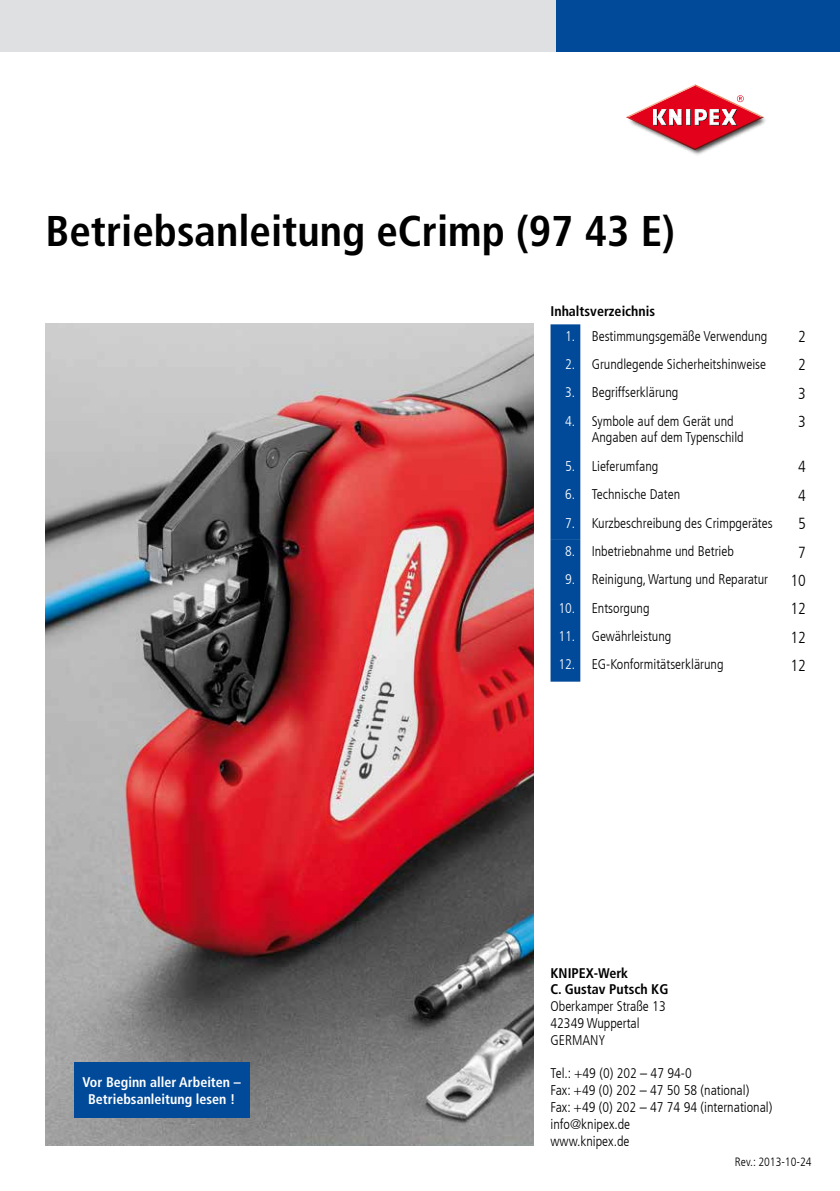
<style>
.page{position:relative;width:840px;height:1191px;background:#fff}
.page>*{position:absolute;margin:0;border:0;box-sizing:border-box;transform-origin:0 0}
.t1{font:700 condensed 43px "Frutiger LT Com";color:#000}
.t2{font:300 condensed 16px "Frutiger LT Com";color:#000}
.t3{font:300 condensed 14px/16.8px "Frutiger LT Com";color:#000}
.t4{font:700 condensed 14px/17px "Frutiger LT Com";color:#fff;text-align:center}
.t5{font:700 condensed 14px/16.8px "Frutiger LT Com";color:#000}
.t6{font:300 condensed 12px "Frutiger LT Com";color:#000}
.s1{color:#fff}
</style>
<div class="page">
<div style="left:554px;top:0;width:285px;height:52px;background:#004a99"></div>
<img style="left:687px;top:116px;width:79px;height:39px">
<svg style="left:626px;top:84px;width:137px;height:66px"></svg>
<div style="left:0;top:0;width:554px;height:52px;background:#dfe0e1"></div>
<img style="left:45px;top:324px;width:488px;height:821px">
<svg style="left:550px;top:324px;width:30px;height:357px;background:#09509c"></svg>
<div style="left:74px;top:1062px;width:175px;height:55px;background:#004a99"></div>
<h1 class="t1" style="left:45px;top:205px;width:630px">Betriebsanleitung eCrimp (97 43 E)</h1>
<p class="t4" style="left:83px;top:1073px;width:160px">Vor Beginn aller Arbeiten –<br>Betriebsanleitung lesen !</p>
<p class="t5" style="left:550px;top:303px;width:106px">Inhaltsverzeichnis</p>
<p class="t3" style="left:564px;top:327px;width:204px"><span class="s1">1.</span> Bestimmungsgemäße Verwendung</p>
<p class="t2" style="left:797px;top:327px;width:9px">2</p>
<p class="t3" style="left:564px;top:356px;width:202px"><span class="s1">2.</span> Grundlegende Sicherheitshinweise</p>
<p class="t2" style="left:797px;top:356px;width:9px">2</p>
<p class="t3" style="left:564px;top:384px;width:115px"><span class="s1">3.</span> Begriffserklärung</p>
<p class="t2" style="left:797px;top:384px;width:9px">3</p>
<p class="t3" style="left:591px;top:412px;width:153px;text-indent:-27px"><span class="s1">4.</span> Symbole auf dem Gerät und<br>Angaben auf dem Typenschild</p>
<p class="t2" style="left:797px;top:412px;width:9px">3</p>
<p class="t3" style="left:564px;top:458px;width:95px"><span class="s1">5.</span> Lieferumfang</p>
<p class="t2" style="left:797px;top:458px;width:9px">4</p>
<p class="t3" style="left:564px;top:486px;width:116px"><span class="s1">6.</span> Technische Daten</p>
<p class="t2" style="left:797px;top:486px;width:9px">4</p>
<p class="t3" style="left:564px;top:514px;width:209px"><span class="s1">7.</span> Kurzbeschreibung des Crimpgerätes</p>
<p class="t2" style="left:797px;top:514px;width:9px">5</p>
<p class="t3" style="left:564px;top:543px;width:170px"><span class="s1">8.</span> Inbetriebnahme und Betrieb</p>
<p class="t2" style="left:797px;top:543px;width:9px">7</p>
<p class="t3" style="left:564px;top:571px;width:204px"><span class="s1">9.</span> Reinigung, Wartung und Reparatur</p>
<p class="t2" style="left:790px;top:571px;width:17px">10</p>
<p class="t3" style="left:558px;top:599px;width:93px"><span class="s1">10.</span> Entsorgung</p>
<p class="t2" style="left:790px;top:599px;width:17px">12</p>
<p class="t3" style="left:558px;top:628px;width:114px"><span class="s1">11.</span> Gewährleistung</p>
<p class="t2" style="left:790px;top:628px;width:17px">12</p>
<p class="t3" style="left:558px;top:656px;width:167px"><span class="s1">12.</span> EG-Konformitätserklärung</p>
<p class="t2" style="left:790px;top:656px;width:17px">12</p>
<p class="t5" style="left:550px;top:964px;width:119px">KNIPEX-Werk<br>C. Gustav Putsch KG</p>
<p class="t3" style="left:550px;top:998px;width:117px">Oberkamper Straße 13<br>42349 Wuppertal<br>Germany</p>
<p class="t3" style="left:550px;top:1065px;width:223px">Tel.: +49 (0) 202 – 47 94-0<br>Fax: +49 (0) 202 – 47 50 58 (national)<br>Fax: +49 (0) 202 – 47 74 94 (international) info@knipex.de<br>www.knipex.de</p>
<p class="t6" style="left:734px;top:1155px;width:78px">Rev.: 2013-10-24</p>
</div>
